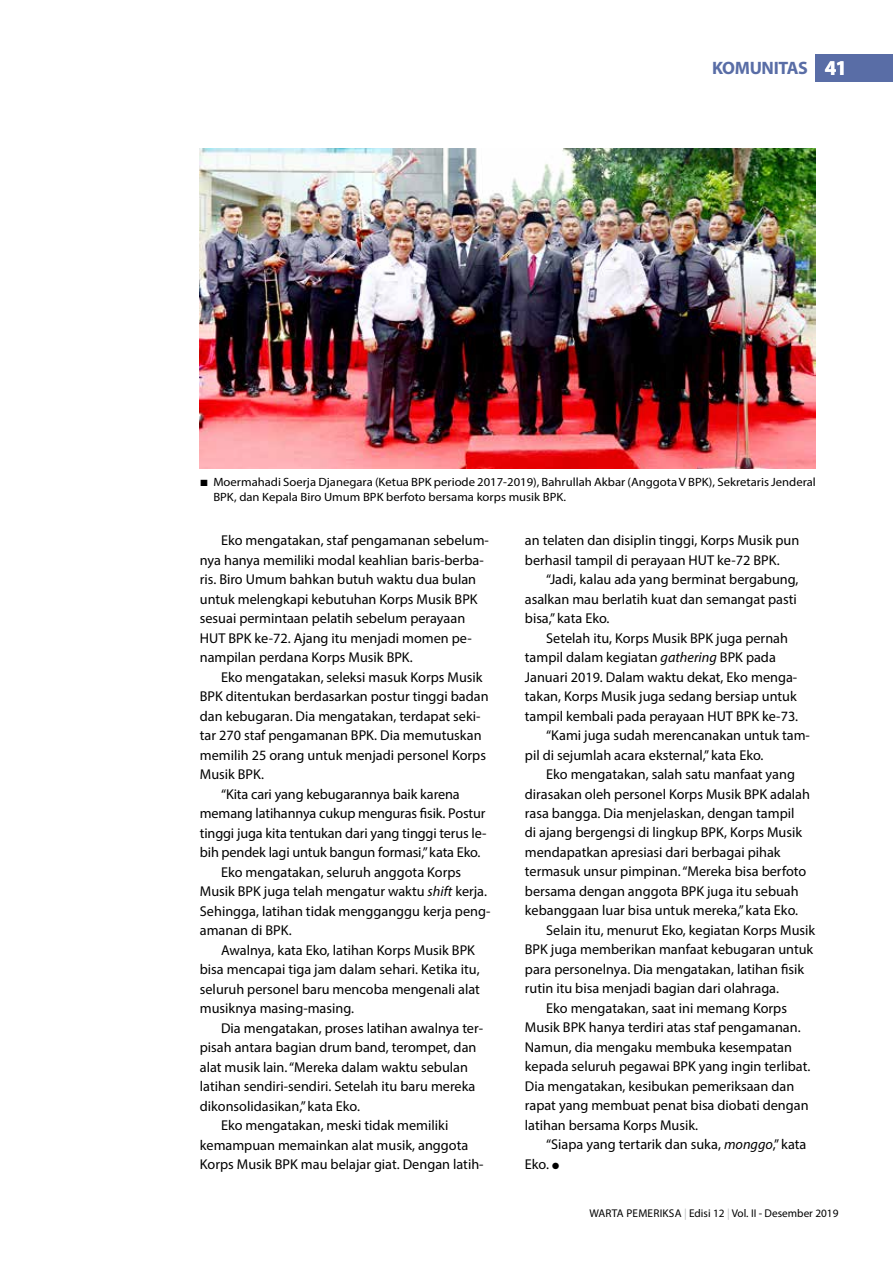
<style>
.page{position:relative;width:893px;height:1263px;background:#fff}
.page>*{position:absolute;margin:0;border:0;box-sizing:border-box;transform-origin:0 0}
.t1{font:700 21px "Myriad Pro";color:#fff}
.t2{font:700 18px "Myriad Pro";letter-spacing:-.02em;color:#596da6}
.t3{font:14.25px/19.5px "Myriad Pro";color:#000}
.t4{font:12px/15px "Myriad Pro";color:#000;scale:1.06 1}
.t5{font:11.25px "Myriad Pro";color:#000}
.s1{font-style:italic}
.s2{color:#bcbec0}
</style>
<div class="page">
<div style="left:816px;top:54px;width:77px;height:27px;background:#596da6"></div>
<img style="left:200px;top:149px;width:616px;height:319px">
<p class="t2" style="left:712px;top:56px;width:97px">KOMUNITAS</p>
<h1 class="t1" style="left:825px;top:54px;width:24px">41</h1>
<p class="t4" style="left:213px;top:474px;width:570px;text-indent:-13px">■ Moermahadi Soerja Djanegara (Ketua BPK periode 2017-2019), Bahrullah Akbar (Anggota V BPK), Sekretaris Jenderal<br>BPK, dan Kepala Biro Umum BPK berfoto bersama korps musik BPK.</p>
<p class="t3" style="left:200px;top:530px;width:291px;text-indent:21px">Eko mengatakan, staf pengamanan sebelum&shy;nya hanya memiliki modal keahlian baris-berba&shy;ris. Biro Umum bahkan butuh waktu dua bulan untuk melengkapi kebutuhan Korps Musik BPK sesuai permintaan pelatih sebelum perayaan HUT BPK ke-72. Ajang itu menjadi momen pe&shy;nampilan perdana Korps Musik BPK.</p>
<p class="t3" style="left:221px;top:667px;width:263px">Eko mengatakan, seleksi masuk Korps Musik</p>
<p class="t3" style="left:200px;top:686px;width:290px">BPK ditentukan berdasarkan postur tinggi badan</p>
<p class="t3" style="left:200px;top:706px;width:282px">dan kebugaran. Dia mengatakan, terdapat seki-</p>
<p class="t3" style="left:200px;top:725px;width:283px">tar 270 staf pengamanan BPK. Dia memutuskan</p>
<p class="t3" style="left:200px;top:745px;width:288px">memilih 25 orang untuk menjadi personel Korps</p>
<p class="t3" style="left:200px;top:764px;width:66px">Musik BPK.</p>
<p class="t3" style="left:221px;top:784px;width:240px">“Kita cari yang kebugarannya baik karena</p>
<p class="t3" style="left:200px;top:803px;width:287px">memang latihannya cukup menguras fisik. Postur</p>
<p class="t3" style="left:200px;top:823px;width:288px">tinggi juga kita tentukan dari yang tinggi terus le-</p>
<p class="t3" style="left:200px;top:842px;width:282px">bih pendek lagi untuk bangun formasi,” kata Eko.</p>
<p class="t3" style="left:221px;top:862px;width:242px">Eko mengatakan, seluruh anggota Korps</p>
<p class="t3" style="left:200px;top:881px;width:289px">Musik BPK juga telah mengatur waktu <span class="s1">shift</span> kerja.</p>
<p class="t3" style="left:200px;top:901px;width:291px">Sehingga, latihan tidak mengganggu kerja peng-</p>
<p class="t3" style="left:200px;top:920px;width:93px">amanan di BPK.</p>
<p class="t3" style="left:221px;top:940px;width:255px">Awalnya, kata Eko, latihan Korps Musik BPK</p>
<p class="t3" style="left:200px;top:959px;width:281px">bisa mencapai tiga jam dalam sehari. Ketika itu,</p>
<p class="t3" style="left:200px;top:979px;width:282px">seluruh personel baru mencoba mengenali alat</p>
<p class="t3" style="left:200px;top:998px;width:156px">musiknya masing-masing.</p>
<p class="t3" style="left:221px;top:1018px;width:263px">Dia mengatakan, proses latihan awalnya ter-</p>
<p class="t3" style="left:200px;top:1037px;width:278px">pisah antara bagian drum band, terompet, dan</p>
<p class="t3" style="left:200px;top:1057px;width:270px">alat musik lain. “Mereka dalam waktu sebulan</p>
<p class="t3" style="left:200px;top:1076px;width:277px">latihan sendiri-sendiri. Setelah itu baru mereka</p>
<p class="t3" style="left:200px;top:1096px;width:162px">dikonsolidasikan,” kata Eko.</p>
<p class="t3" style="left:221px;top:1115px;width:229px">Eko mengatakan, meski tidak memiliki</p>
<p class="t3" style="left:200px;top:1135px;width:270px">kemampuan memainkan alat musik, anggota</p>
<p class="t3" style="left:200px;top:1154px;width:284px">Korps Musik BPK mau belajar giat. Dengan latih-</p>
<p class="t3" style="left:525px;top:530px;width:276px">an telaten dan disiplin tinggi, Korps Musik pun berhasil tampil di perayaan HUT ke-72 BPK.</p>
<p class="t3" style="left:525px;top:569px;width:275px;text-indent:21px">“Jadi, kalau ada yang berminat bergabung, asalkan mau berlatih kuat dan semangat pasti bisa,” kata Eko.</p>
<p class="t3" style="left:546px;top:628px;width:243px">Setelah itu, Korps Musik BPK juga pernah</p>
<p class="t3" style="left:525px;top:647px;width:252px">tampil dalam kegiatan <span class="s1">gathering</span> BPK pada</p>
<p class="t3" style="left:525px;top:667px;width:274px">Januari 2019. Dalam waktu dekat, Eko menga-</p>
<p class="t3" style="left:525px;top:686px;width:273px">takan, Korps Musik juga sedang bersiap untuk</p>
<p class="t3" style="left:525px;top:706px;width:275px">tampil kembali pada perayaan HUT BPK ke-73.</p>
<p class="t3" style="left:546px;top:725px;width:265px">“Kami juga sudah merencanakan untuk tam-</p>
<p class="t3" style="left:525px;top:745px;width:240px">pil di sejumlah acara eksternal,” kata Eko.</p>
<p class="t3" style="left:546px;top:764px;width:250px">Eko mengatakan, salah satu manfaat yang</p>
<p class="t3" style="left:525px;top:784px;width:287px">dirasakan oleh personel Korps Musik BPK adalah</p>
<p class="t3" style="left:525px;top:803px;width:271px">rasa bangga. Dia menjelaskan, dengan tampil</p>
<p class="t3" style="left:525px;top:823px;width:279px">di ajang bergengsi di lingkup BPK, Korps Musik</p>
<p class="t3" style="left:525px;top:842px;width:257px">mendapatkan apresiasi dari berbagai pihak</p>
<p class="t3" style="left:525px;top:862px;width:283px">termasuk unsur pimpinan. “Mereka bisa berfoto</p>
<p class="t3" style="left:525px;top:881px;width:275px">bersama dengan anggota BPK juga itu sebuah</p>
<p class="t3" style="left:525px;top:901px;width:275px">kebanggaan luar bisa untuk mereka,” kata Eko.</p>
<p class="t3" style="left:546px;top:920px;width:271px">Selain itu, menurut Eko, kegiatan Korps Musik</p>
<p class="t3" style="left:525px;top:940px;width:290px">BPK juga memberikan manfaat kebugaran untuk</p>
<p class="t3" style="left:525px;top:959px;width:281px">para personelnya. Dia mengatakan, latihan fisik</p>
<p class="t3" style="left:525px;top:979px;width:256px">rutin itu bisa menjadi bagian dari olahraga.</p>
<p class="t3" style="left:546px;top:998px;width:242px">Eko mengatakan, saat ini memang Korps</p>
<p class="t3" style="left:525px;top:1018px;width:277px">Musik BPK hanya terdiri atas staf pengamanan.</p>
<p class="t3" style="left:525px;top:1037px;width:269px">Namun, dia mengaku membuka kesempatan</p>
<p class="t3" style="left:525px;top:1057px;width:287px">kepada seluruh pegawai BPK yang ingin terlibat.</p>
<p class="t3" style="left:525px;top:1076px;width:271px">Dia mengatakan, kesibukan pemeriksaan dan</p>
<p class="t3" style="left:525px;top:1096px;width:285px">rapat yang membuat penat bisa diobati dengan</p>
<p class="t3" style="left:525px;top:1115px;width:175px">latihan bersama Korps Musik.</p>
<p class="t3" style="left:546px;top:1135px;width:262px">“Siapa yang tertarik dan suka, <span class="s1">monggo</span>,” kata</p>
<p class="t3" style="left:525px;top:1154px;width:36px">Eko. ●</p>
<p class="t5" style="left:589px;top:1207px;width:251px">WARTA PEMERIKSA <span class="s2">|</span> Edisi 12 <span class="s2">|</span> Vol. II - Desember 2019</p>
</div>
